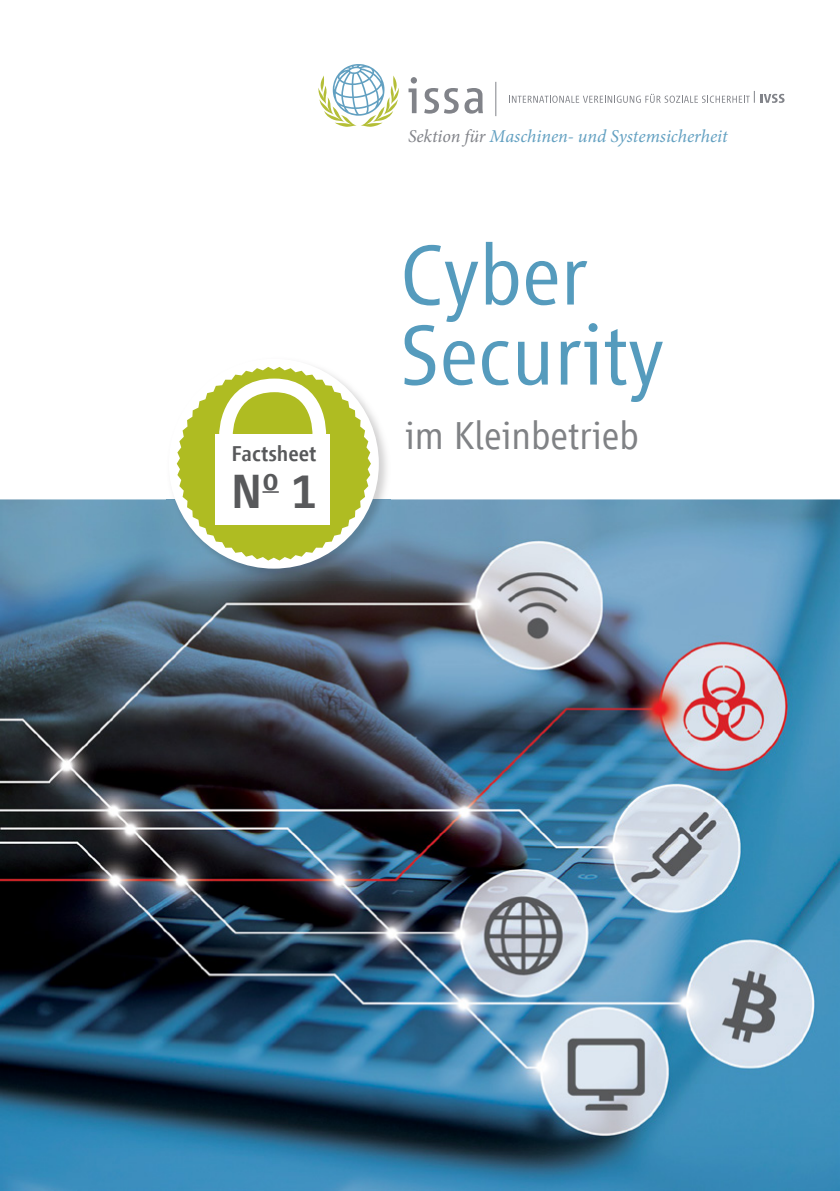
<style>
.page{position:relative;width:840px;height:1191px;background:#fff}
.page>*{position:absolute;margin:0;border:0;box-sizing:border-box;transform-origin:0 0}
.t1{font:300 88px/80px "Vialog LT";color:#559bbd}
.t2{font:500 49.4px "Vialog LT";color:#58595b}
.t3{font:300 40px "Vialog LT";color:#808285}
.t4{font:500 22px "Vialog LT";color:#58595b}
.t5{font:italic 18.2px "Minion Pro";color:#62a0c1}
.s1{color:#818389}
</style>
<div class="page">
<svg style="left:318px;top:64px;width:81px;height:63px"></svg>
<svg style="left:408px;top:77px;width:74px;height:37px"></svg>
<svg style="left:509px;top:91px;width:245px;height:12px"></svg>
<svg style="left:760px;top:94px;width:24px;height:9px"></svg>
<hr style="left:495px;top:82px;width:1px;height:34px;background:#818389">
<img style="left:0;top:499px;width:839px;height:692px">
<img style="left:166px;top:413px;width:224px;height:167px">
<div style="left:169px;top:359px;width:209px;height:209px;background:#fff;border-radius:50%"></div>
<svg style="left:177px;top:367px;width:194px;height:193px"></svg>
<p class="t4" style="left:231px;top:441px;width:87px">Factsheet</p>
<h2 class="t2" style="left:231px;top:464px;width:88px">N<sup>o</sup> 1</h2>
<p class="t5" style="left:408px;top:123px;width:321px"><span class="s1">Sektion für</span> Maschinen- und Systemsicherheit</p>
<h1 class="t1" style="left:400px;top:235px;width:265px">Cyber<br>Security</h1>
<h3 class="t3" style="left:405px;top:413px;width:235px">im Kleinbetrieb</h3>
</div>
